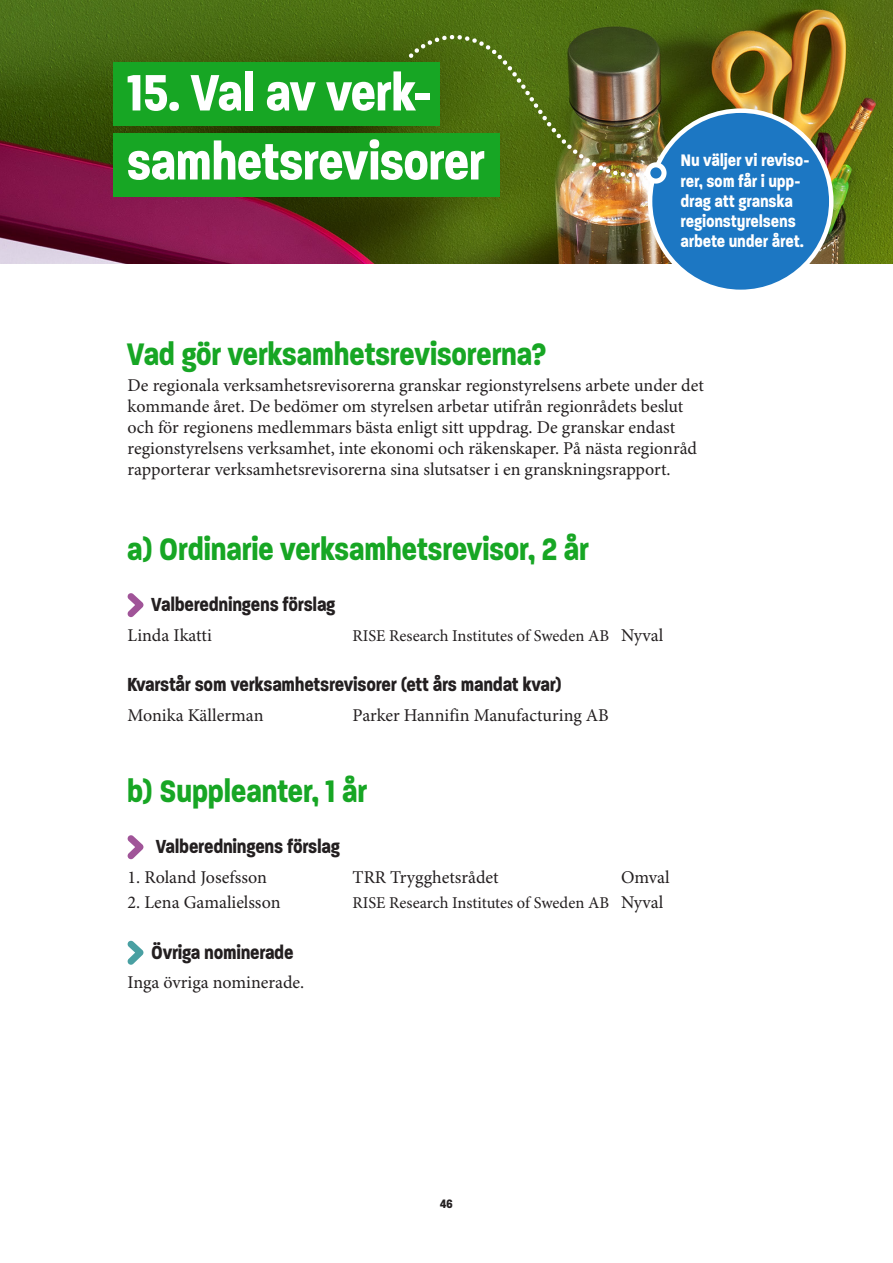
<style>
.page{position:relative;width:893px;height:1263px;background:#fff}
.page>*{position:absolute;margin:0;border:0;box-sizing:border-box;transform-origin:0 0}
.t1{font:700 69px/69px "Paralucent Condensed";letter-spacing:-.005em;color:#fff}
.t2{font:700 42px "Paralucent Condensed";color:#17a624}
.t3{font:700 25.5px "Paralucent Condensed";color:#231f20}
.t4{font:700 22.5px/20.2px "Paralucent Condensed";letter-spacing:.005em;color:#fff}
.t5{font:18px/21px "Minion Pro";color:#231f20}
.t6{font:16.5px "Minion Pro";letter-spacing:-.005em;color:#231f20}
.t7{font:700 16.5px "Paralucent Condensed";color:#231f20}
.s1{font-size:18px}
</style>
<div class="page">
<img style="left:0;top:0;width:893px;height:264px">
<div style="left:113px;top:62px;width:326px;height:64px;background:#17a624"></div>
<div style="left:113px;top:134px;width:387px;height:63px;background:#17a624"></div>
<div style="left:650px;top:111px;width:181px;height:181px;background:#1c77c3;border-radius:50%"></div>
<img style="left:410px;top:34px;width:339px;height:153px">
<svg style="left:127px;top:593px;width:16px;height:24px"></svg>
<svg style="left:127px;top:835px;width:16px;height:24px"></svg>
<svg style="left:127px;top:940px;width:16px;height:25px"></svg>
<h1 class="t1" style="left:128px;top:56px;width:359px">15. Val av verk&shy;samhetsrevisorer</h1>
<p class="t4" style="left:681px;top:150px;width:130px">Nu väljer vi reviso&shy;rer, som får i upp&shy;drag att granska regionstyrelsens arbete under året.</p>
<h2 class="t2" style="left:128px;top:332px;width:421px">Vad gör verksamhetsrevisorerna?</h2>
<p class="t5" style="left:128px;top:375px;width:578px">De regionala verksamhetsrevisorerna granskar regionstyrelsens arbete under det kommande året. De bedömer om styrelsen arbetar utifrån regionrådets beslut och för regionens medlemmars bästa enligt sitt uppdrag. De granskar endast regionstyrelsens verksamhet, inte ekonomi och räkenskaper. På nästa regionråd rapporterar verksamhetsrevisorerna sina slutsatser i en granskningsrapport.</p>
<h2 class="t2" style="left:128px;top:527px;width:463px">a) Ordinarie verksamhetsrevisor, 2 år</h2>
<h3 class="t3" style="left:152px;top:591px;width:185px">Valberedningens förslag</h3>
<p class="t5" style="left:128px;top:625px;width:86px">Linda Ikatti</p>
<p class="t6" style="left:353px;top:625px;width:312px">RISE Research Institutes of Sweden AB <span class="s1">Nyval</span></p>
<h3 class="t3" style="left:128px;top:671px;width:436px">Kvarstår som verksamhetsrevisorer (ett års mandat kvar)</h3>
<p class="t5" style="left:128px;top:705px;width:137px">Monika Källerman</p>
<p class="t5" style="left:353px;top:705px;width:258px">Parker Hannifin Manufacturing AB</p>
<h2 class="t2" style="left:128px;top:769px;width:241px">b) Suppleanter, 1 år</h2>
<h3 class="t3" style="left:156px;top:833px;width:185px">Valberedningens förslag</h3>
<p class="t5" style="left:128px;top:867px;width:141px">1. Roland Josefsson</p>
<p class="t5" style="left:353px;top:867px;width:148px">TRR Trygghetsrådet</p>
<p class="t5" style="left:621px;top:867px;width:50px">Omval</p>
<p class="t5" style="left:128px;top:892px;width:154px">2. Lena Gamalielsson</p>
<p class="t6" style="left:353px;top:893px;width:312px">RISE Research Institutes of Sweden AB <span class="s1">Nyval</span></p>
<h3 class="t3" style="left:152px;top:938px;width:144px">Övriga nominerade</h3>
<p class="t5" style="left:128px;top:973px;width:178px">Inga övriga nominerade.</p>
<p class="t7" style="left:440px;top:1195px;width:14px">46</p>
</div>
